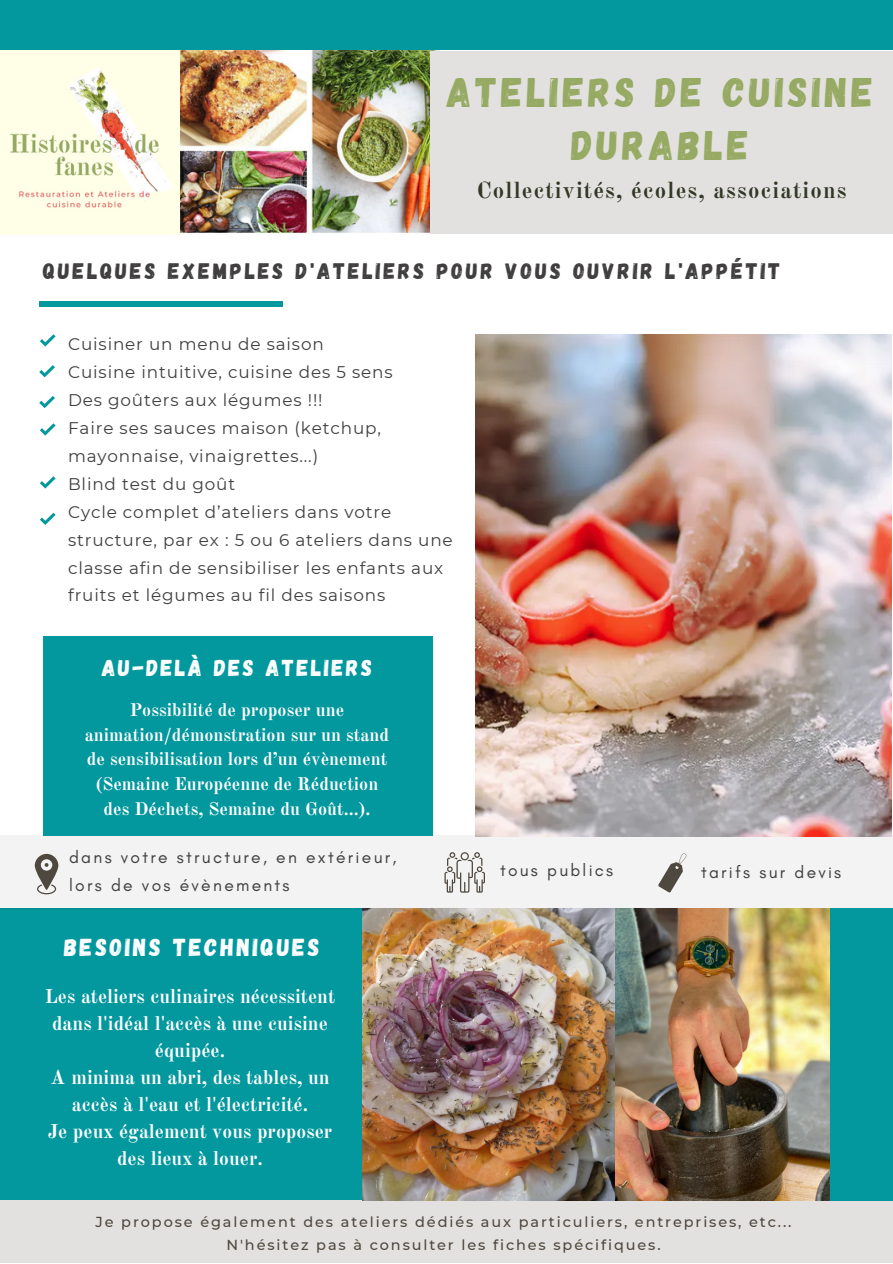
<style>
.page{position:relative;width:893px;height:1264px;background:#fff}
.page>*{position:absolute;margin:0;border:0;box-sizing:border-box;transform-origin:0 0}
.t1{font:41.25px/52.8px "Gagalin";letter-spacing:.1em;color:#96aa63;text-align:center}
.t2{font:24.45px "Gagalin";letter-spacing:.11em;color:#fff}
.t3{font:22.95px "Gagalin";letter-spacing:.11em;color:#fff}
.t4{font:700 22.8px "Km Standard TT";letter-spacing:.05em;color:#313826}
.t5{font:22.5px "Gagalin";letter-spacing:.13em;color:#403e3e}
.t6{font:700 19.5px/27px "Km Standard TT";color:#fff;text-align:center}
.t7{font:700 18px/24.8px "Km Standard TT";color:#fff;text-align:center}
.t8{font:17.4px/27.9px "Glacial Indifference";letter-spacing:.13em;color:#403e3e}
.t9{font:16.8px/27.9px "Montserrat";letter-spacing:.05em;color:#403e3e}
.t10{font:500 14.4px/22.5px "Montserrat";letter-spacing:.13em;color:#4f483f;text-align:center}
</style>
<div class="page">
<div style="left:0;top:908px;width:382px;height:297px;background:#03989e"></div>
<div style="left:0;top:1200px;width:892px;height:62px;background:#e3e1df"></div>
<div style="left:0;top:835px;width:892px;height:74px;background:#f3f3f3"></div>
<svg style="left:658px;top:853px;width:28px;height:39px"></svg>
<div style="left:829px;top:908px;width:63px;height:292px;background:#03989e"></div>
<svg style="left:35px;top:853px;width:23px;height:41px"></svg>
<svg style="left:444px;top:852px;width:41px;height:40px"></svg>
<div style="left:39px;top:301px;width:243px;height:6px;background:#03989e"></div>
<svg style="left:40px;top:334px;width:16px;height:12px"></svg>
<svg style="left:39px;top:365px;width:16px;height:12px"></svg>
<svg style="left:39px;top:396px;width:16px;height:12px"></svg>
<svg style="left:40px;top:423px;width:16px;height:12px"></svg>
<img style="left:165px;top:50px;width:275px;height:185px">
<div style="left:0;top:0;width:892px;height:50px;background:#03989e"></div>
<svg style="left:40px;top:512px;width:16px;height:13px"></svg>
<svg style="left:40px;top:476px;width:16px;height:12px"></svg>
<div style="left:430px;top:51px;width:462px;height:183px;background:#e3e1df"></div>
<img style="left:0;top:51px;width:180px;height:183px">
<img style="left:475px;top:334px;width:416px;height:503px">
<img style="left:614px;top:908px;width:215px;height:292px">
<img style="left:363px;top:908px;width:251px;height:292px">
<div style="left:43px;top:636px;width:389px;height:199px;background:#03989e"></div>
<h1 class="t1" style="left:447px;top:64px;width:428px">ATELIERS DE CUISINE<br>DURABLE</h1>
<h3 class="t4" style="left:476px;top:181px;width:371px">Collectivités, écoles, associations</h3>
<h3 class="t5" style="left:43px;top:256px;width:738px">QUELQUES EXEMPLES D'ATELIERS POUR VOUS OUVRIR L'APPÉTIT</h3>
<p class="t9" style="left:68px;top:330px;width:386px">Cuisiner un menu de saison<br>Cuisine intuitive, cuisine des 5 sens<br>Des goûters aux légumes !!!<br>Faire ses sauces maison (ketchup, mayonnaise, vinaigrettes...)<br>Blind test du goût<br>Cycle complet d’ateliers dans votre structure, par ex : 5 ou 6 ateliers dans une classe afin de sensibiliser les enfants aux fruits et légumes au fil des saisons</p>
<h3 class="t3" style="left:102px;top:653px;width:272px">AU-DELÀ DES ATELIERS</h3>
<p class="t7" style="left:85px;top:698px;width:306px">Possibilité de proposer une animation/démonstration sur un stand de sensibilisation lors d’un évènement (Semaine Européenne de Réduction des Déchets, Semaine du Goût...).</p>
<p class="t8" style="left:69px;top:842px;width:329px">dans votre structure, en extérieur, lors de vos évènements</p>
<h2 class="t2" style="left:64px;top:931px;width:257px">BESOINS TECHNIQUES</h2>
<p class="t6" style="left:45px;top:984px;width:292px">Les ateliers culinaires nécessitent dans l'idéal l'accès à une cuisine équipée.<br>A minima un abri, des tables, un accès à l'eau et l'électricité.<br>Je peux également vous proposer des lieux à louer.</p>
<p class="t8" style="left:500px;top:855px;width:115px">tous publics</p>
<p class="t8" style="left:701px;top:858px;width:142px">tarifs sur devis</p>
<p class="t10" style="left:95px;top:1210px;width:697px">Je propose également des ateliers dédiés aux particuliers, entreprises, etc...<br>N'hésitez pas à consulter les fiches spécifiques.</p>
</div>
